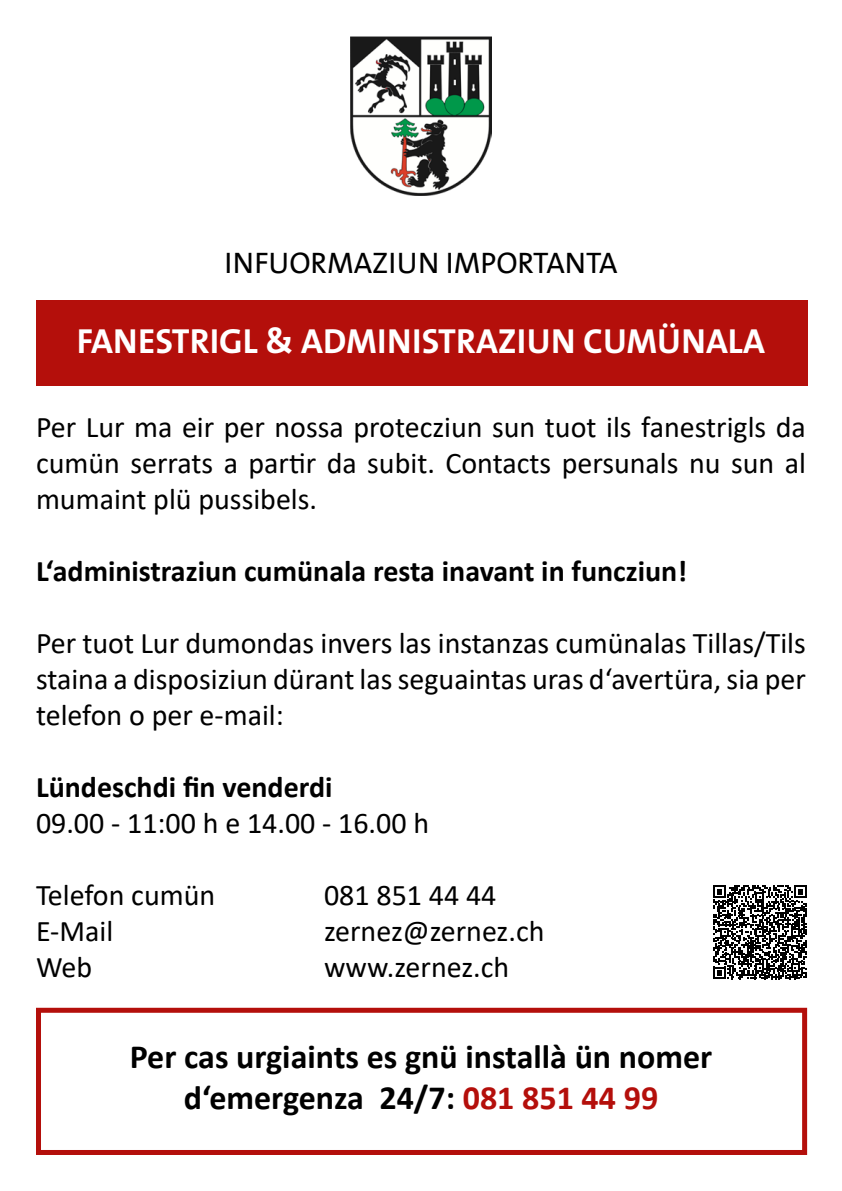
<style>
.page{position:relative;width:842px;height:1191px;background:#fff}
.page>*{position:absolute;margin:0;border:0;box-sizing:border-box;transform-origin:0 0}
.t1{font:700 35px "The Mix B W7";color:#fff}
.t2{font:700 34px/40.8px "Calibri";color:#000;text-align:center}
.t3{font:30px/36px "Calibri";color:#000;text-align:justify}
.t4{font:700 30px "Calibri";color:#000}
.t5{font:30px "The Mix B";color:#000}
.s1{color:#b40f0b}
</style>
<div class="page">
<div style="left:36px;top:300px;width:771px;height:86px;background:#b40f0b"></div>
<img style="left:350px;top:36px;width:142px;height:160px">
<div style="left:36px;top:1007px;width:771px;height:148px;border:5px solid #b40f0b"></div>
<svg style="left:713px;top:885px;width:94px;height:94px"></svg>
<p class="t5" style="left:224px;top:243px;width:395px">INFUORMAZIUN IMPORTANTA</p>
<p class="t1" style="left:77px;top:319px;width:690px">FANESTRIGL &amp; ADMINISTRAZIUN CUMÜNALA</p>
<p class="t3" style="left:36px;top:408px;width:771px">Per Lur ma eir per nossa protecziun sun tuot ils fanestrigls da cumün serrats a partir da subit. Contacts persunals nu sun al mumaint plü pussibels.</p>
<p class="t4" style="left:36px;top:550px;width:653px">L‘administraziun cumünala resta inavant in funcziun!</p>
<p class="t3" style="left:36px;top:624px;width:771px">Per tuot Lur dumondas invers las instanzas cumünalas Tillas/Tils staina a disposiziun dürant las seguaintas uras d‘avertüra, sia per telefon o per e-mail:</p>
<p class="t4" style="left:36px;top:766px;width:298px">Lündeschdi fin venderdi</p>
<p class="t3" style="left:36px;top:804px;width:395px">09.00 - 11:00 h e 14.00 - 16.00 h</p>
<p class="t3" style="left:36px;top:876px;width:181px">Telefon cumün</p>
<p class="t3" style="left:324px;top:876px;width:174px">081 851 44 44</p>
<p class="t3" style="left:36px;top:912px;width:79px">E-Mail</p>
<p class="t3" style="left:324px;top:912px;width:222px">zernez@zernez.ch</p>
<p class="t3" style="left:36px;top:948px;width:58px">Web</p>
<p class="t3" style="left:324px;top:948px;width:187px">www.zernez.ch</p>
<p class="t2" style="left:130px;top:1036px;width:584px">Per cas urgiaints es gnü installà ün nomer d‘emergenza 24/7: <span class="s1">081 851 44 99</span></p>
</div>
